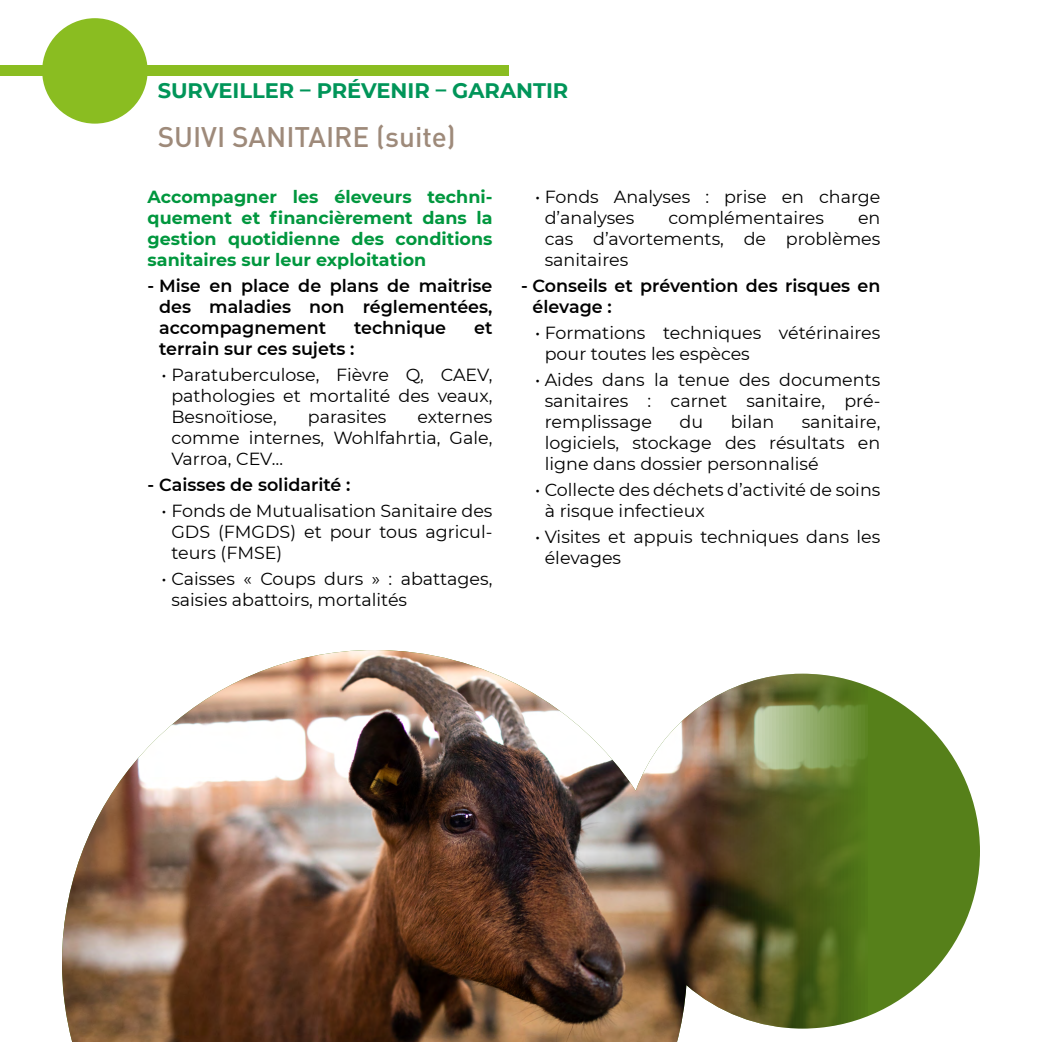
<style>
.page{position:relative;width:1042px;height:1042px;background:#fff}
.page>*{position:absolute;margin:0;border:0;box-sizing:border-box;transform-origin:0 0}
.t1{font:500 28px "DIN";color:#9e8a7a}
.t2{font:700 21px "Montserrat";color:#009559}
.t3{font:17.5px/21px "Montserrat";color:#000;text-align:justify}
.t4{font:600 17.5px/21px "Montserrat";color:#000;text-align:justify}
.t5{font:700 17.5px/21px "Montserrat";color:#00973e;text-align:justify}
</style>
<div class="page">
<div style="left:0;top:65px;width:508px;height:10px;background:#8abd21"></div>
<div style="left:42px;top:18px;width:106px;height:106px;background:#8abd21;border-radius:50%"></div>
<svg style="left:867px;top:685px;width:113px;height:332px;fill:#56801a"></svg>
<img style="left:62px;top:650px;width:805px;height:392px">
<p class="t2" style="left:158px;top:76px;width:412px">SURVEILLER – PRÉVENIR – GARANTIR</p>
<h1 class="t1" style="left:158px;top:119px;width:300px">SUIVI SANITAIRE (suite)</h1>
<p class="t5" style="left:148px;top:185px;width:346px">Accompagner les éleveurs techni&shy;quement et financièrement dans la gestion quotidienne des conditions sanitaires sur leur exploitation</p>
<p class="t4" style="left:159px;top:274px;width:335px;text-indent:-12px">- Mise en place de plans de maitrise des maladies non réglementées, accompagnement</p>
<p class="t4" style="left:354px;top:316px;width:93px">technique</p>
<p class="t4" style="left:474px;top:316px;width:20px">et</p>
<p class="t4" style="left:159px;top:337px;width:197px">terrain sur ces sujets :</p>
<p class="t3" style="left:171px;top:364px;width:323px;text-indent:-10px">• Paratuberculose, Fièvre Q, CAEV, pathologies et mortalité des veaux, Besnoïtiose,</p>
<p class="t3" style="left:308px;top:406px;width:80px">parasites</p>
<p class="t3" style="left:171px;top:406px;width:323px;text-indent:246px">externes comme internes, Wohlfahrtia, Gale, Varroa, CEV…</p>
<p class="t4" style="left:148px;top:473px;width:204px">- Caisses de solidarité :</p>
<p class="t3" style="left:171px;top:499px;width:323px;text-indent:-10px">• Fonds de Mutualisation Sanitaire des GDS (FMGDS) et pour tous agricul&shy;teurs (FMSE)</p>
<p class="t3" style="left:171px;top:567px;width:323px;text-indent:-10px">• Caisses « Coups durs » : abattages, saisies abattoirs, mortalités</p>
<p class="t3" style="left:545px;top:186px;width:337px;text-indent:-10px">• Fonds Analyses : prise en charge d’analyses</p>
<p class="t3" style="left:668px;top:207px;width:157px">complémentaires</p>
<p class="t3" style="left:545px;top:207px;width:337px;text-indent:313px">en cas d’avortements, de problèmes sanitaires</p>
<p class="t4" style="left:532px;top:274px;width:349px;text-indent:-12px">- Conseils et prévention des risques en élevage :</p>
<p class="t3" style="left:545px;top:322px;width:337px;text-indent:-10px">• Formations techniques vétérinaires pour toutes les espèces</p>
<p class="t3" style="left:545px;top:368px;width:337px;text-indent:-10px">• Aides dans la tenue des documents sanitaires : carnet sanitaire, pré&shy;remplissage</p>
<p class="t3" style="left:545px;top:410px;width:337px;text-indent:257px">sanitaire, logiciels, stockage des résultats en ligne dans dossier personnalisé</p>
<p class="t3" style="left:545px;top:478px;width:337px;text-indent:-10px">• Collecte des déchets d’activité de soins à risque infectieux</p>
<p class="t3" style="left:545px;top:525px;width:337px;text-indent:-10px">• Visites et appuis techniques dans les élevages</p>
<p class="t3" style="left:679px;top:410px;width:25px">du</p>
<p class="t3" style="left:731px;top:410px;width:45px">bilan</p>
</div>
